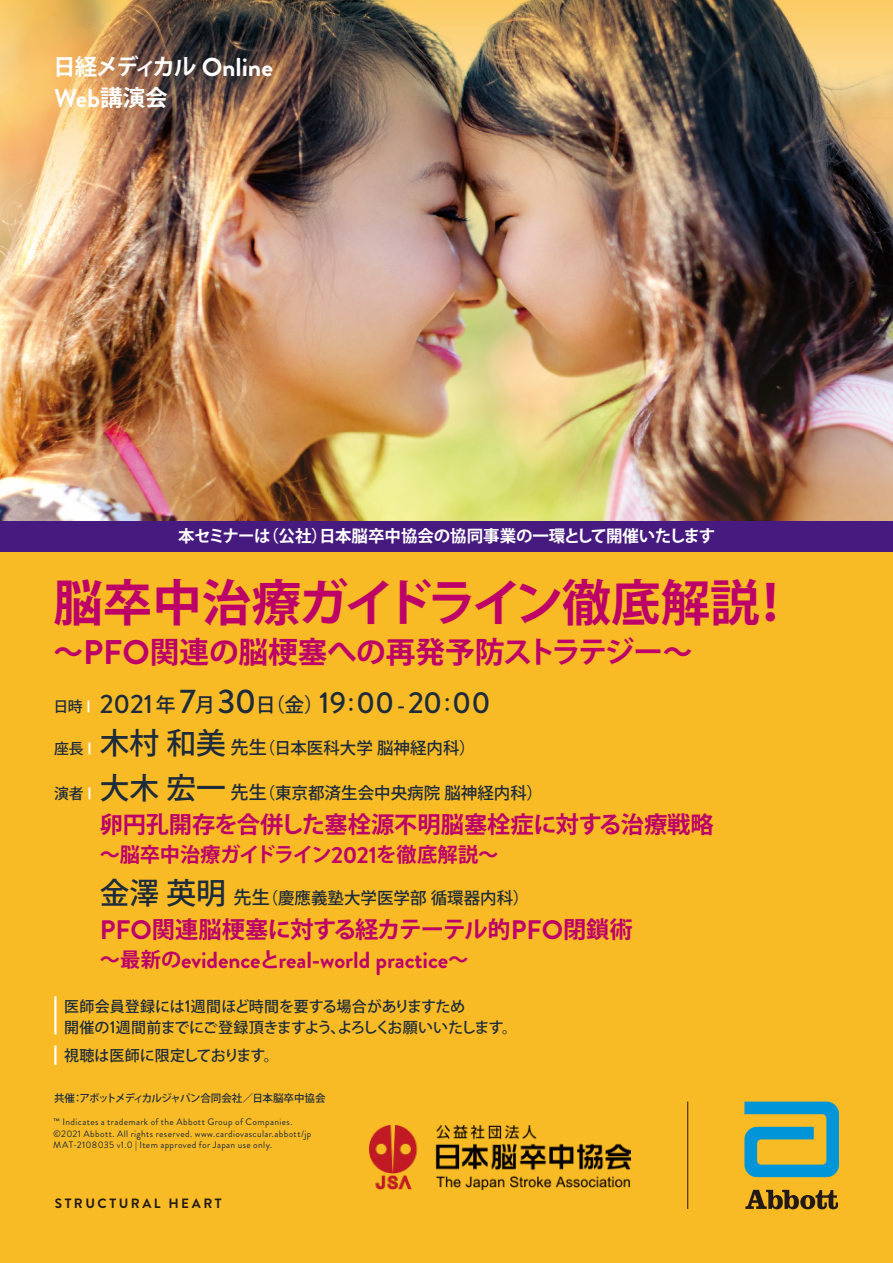
<style>
.page{position:relative;width:893px;height:1263px;background:#fff}
.page>*{position:absolute;margin:0;border:0;box-sizing:border-box;transform-origin:0 0}
.t1{font:700 49.5px "Koz Go Pro";letter-spacing:-.02em;color:#bd0068}
.t2{font:700 29.7px "Koz Go Pro";letter-spacing:-.01em;color:#bd0068}
.t3{font:700 25.8px "Brandon Grotesque";color:#fff}
.t4{font:700 23.25px "Koz Go Pro";letter-spacing:-.01em;color:#bd0068}
.t5{font:700 23.25px "Brandon Grotesque";letter-spacing:-.005em;color:#bd0068}
.t6{font:700 22.5px "Koz Go Pro";letter-spacing:-.08em;color:#fff}
.t7{font:700 20.25px "Koz Go Pro";letter-spacing:-.01em;color:#bd0068}
.t8{font:500 19.8px "Koz Go Pro";color:#1d2b3b}
.t9{font:500 16.5px "Koz Go Pro";color:#1d2b3b}
.t10{font:700 16.5px "Koz Go Pro";letter-spacing:-.01em;color:#fff}
.t11{font:500 15px/21px "Koz Go Pro";letter-spacing:-.02em;color:#1d2b3b}
.t12{font:700 13.5px "Brandon Grotesque";letter-spacing:.185em;color:#231916}
.t13{font:500 10.5px "Koz Go Pro";letter-spacing:-.04em;color:#1d2b3b}
.t14{font:9.45px/11.2px "Brandon Grotesque";letter-spacing:.04em;color:#1d2b3b}
.s1{font-family:"Brandon Grotesque";font-size:25.8px}
.s2{font-family:"Koz Go Pro";font-size:22.5px}
.s3{font-family:"Brandon Grotesque";font-size:34.2px}
.s4{font-size:14.85px}
.s5{font-size:14.85px;color:#fff}
.s6{font-family:"Brandon Grotesque";font-size:26.55px}
.s7{font-family:"Brandon Grotesque";font-size:30.3px}
.s8{font-family:"Brandon Grotesque";font-size:22.8px}
.s9{font-size:29.7px}
.s10{font-size:18.15px}
.s11{font-family:"Brandon Grotesque";font-size:23.25px}
.s12{font-family:"Brandon Grotesque";font-size:26.7px}
.s13{font-family:"Koz Go Pro";font-size:20.25px}
.s14{font-family:"Brandon Grotesque";font-size:17.25px}
</style>
<div class="page">
<img style="left:0;top:0;width:893px;height:1263px">
<img style="left:369px;top:1125px;width:261px;height:64px">
<hr style="left:54px;top:996px;width:3px;height:38px;background:#fff">
<hr style="left:54px;top:1045px;width:3px;height:20px;background:#fff">
<svg style="left:744px;top:1101px;width:95px;height:76px;background:#6ca489"></svg>
<svg style="left:745px;top:1190px;width:93px;height:19px;background:#8a671d"></svg>
<hr style="left:687px;top:1101px;width:1px;height:108px;background:#231916">
<div style="left:0;top:521px;width:893px;height:30px;background:#461a7f"></div>
<h3 class="t6" style="left:53px;top:52px;width:221px">日経メディカル <span class="s1">Online</span></h3>
<h3 class="t3" style="left:54px;top:80px;width:115px">Web<span class="s2">講演会</span></h3>
<h3 class="t10" style="left:178px;top:525px;width:538px">本セミナーは（公社）日本脳卒中協会の協同事業の一環として開催いたします</h3>
<h1 class="t1" style="left:53px;top:571px;width:744px">脳卒中治療ガイドライン徹底解説！</h1>
<h2 class="t2" style="left:53px;top:633px;width:641px">～<span class="s3">PFO</span>関連の脳梗塞への再発予防ストラテジー～</h2>
<h3 class="t8" style="left:53px;top:692px;width:439px"><span class="s4">日時</span> <span class="s5">■</span> <span class="s6">2021</span> 年 <span class="s3">7</span>月 <span class="s3">30</span>日（金）<span class="s7">19</span>：<span class="s7">00</span><span class="s8">-</span><span class="s7">20</span>：<span class="s7">00</span></h3>
<h3 class="t9" style="left:54px;top:737px;width:423px"><span class="s4">座長</span> <span class="s5">■</span> <span class="s9">木村和美</span><span class="s10">先生</span>（日本医科大学脳神経内科）</h3>
<h3 class="t9" style="left:54px;top:783px;width:490px"><span class="s4">演者</span> <span class="s5">■</span> <span class="s9">大木宏一</span><span class="s10">先生</span>（東京都済生会中央病院脳神経内科）</h3>
<h3 class="t4" style="left:100px;top:810px;width:616px">卵円孔開存を合併した塞栓源不明脳塞栓症に対する治療戦略</h3>
<h3 class="t7" style="left:100px;top:842px;width:400px">～脳卒中治療ガイドライン<span class="s11">2021</span>を徹底解説～</h3>
<h3 class="t9" style="left:100px;top:887px;width:431px"><span class="s9">金澤英明</span><span class="s10">先生</span>（慶應義塾大学医学部循環器内科）</h3>
<h3 class="t4" style="left:100px;top:915px;width:535px"><span class="s12">PFO</span>関連脳梗塞に対する経カテーテル的<span class="s12">PFO</span>閉鎖術</h3>
<h3 class="t5" style="left:100px;top:944px;width:370px"><span class="s13">～最新の</span>evidence<span class="s13">と</span>real-world practice<span class="s13">～</span></h3>
<h3 class="t11" style="left:64px;top:996px;width:454px">医師会員登録には<span class="s14">1</span>週間ほど時間を要する場合がありますため<br>開催の<span class="s14">1</span>週間前までにご登録頂きますよう、よろしくお願いいたします。</h3>
<h3 class="t11" style="left:64px;top:1046px;width:216px">視聴は医師に限定しております。</h3>
<p class="t13" style="left:54px;top:1091px;width:273px">共催：アボットメディカルジャパン合同会社／日本脳卒中協会</p>
<p class="t14" style="left:53px;top:1117px;width:260px">™ Indicates a trademark of the Abbott Group of Companies. ©2021 Abbott. All rights reserved. www.cardiovascular.abbott/jp<br>MAT-2108035 v1.0 | Item approved for Japan use only.</p>
<h3 class="t12" style="left:55px;top:1194px;width:168px">STRUCTURAL HEART</h3>
</div>
